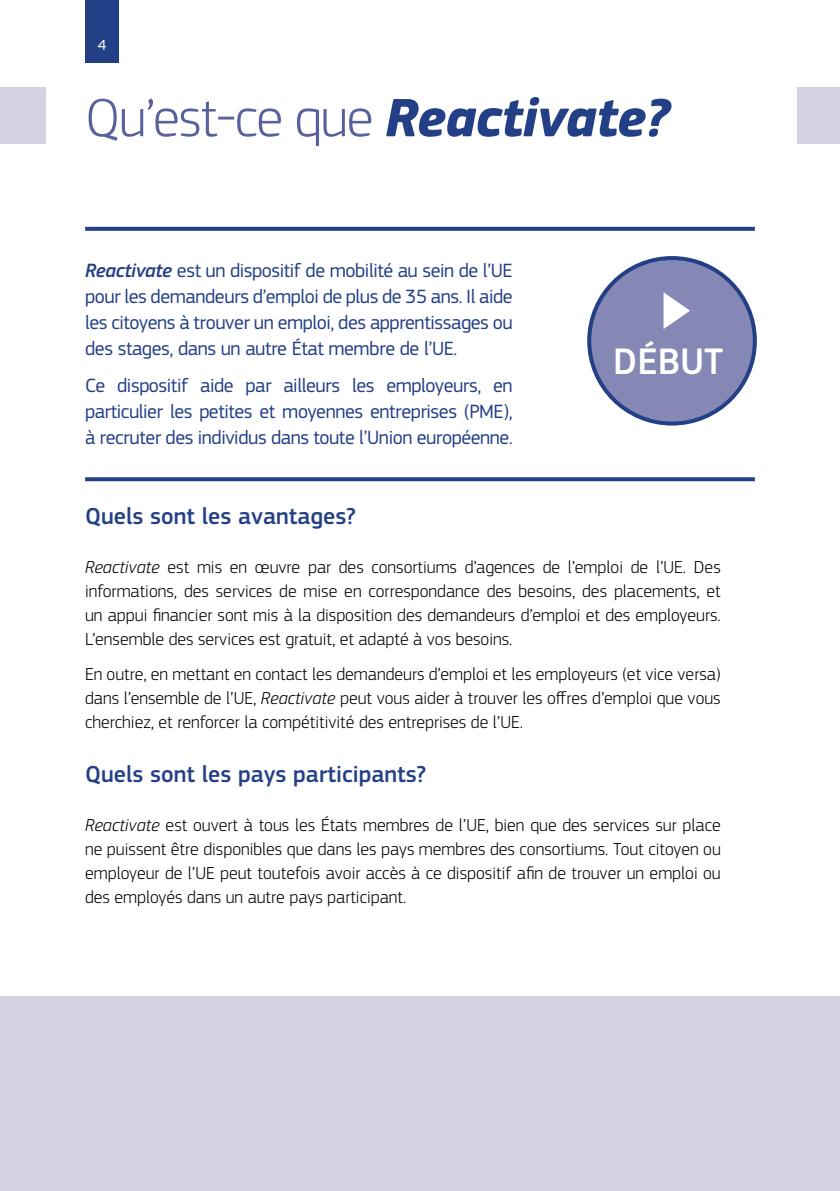
<style>
.page{position:relative;width:840px;height:1191px;background:#fff}
.page>*{position:absolute;margin:0;border:0;box-sizing:border-box;transform-origin:0 0}
.Heading__2{font:300 56px "EC Square Sans Pro";letter-spacing:-.025em;color:#58619c}
.t1{font:500 38.4px "EC Square Sans Pro";color:#fff}
.Secondary_Heading{font:500 24px "EC Square Sans Pro";color:#233f86}
.Body{font:20px/26px "EC Square Sans Pro";letter-spacing:-.02em;color:#233f86;text-align:justify}
.Body-2{font:300 18px/24px "EC Square Sans Pro";color:#000;text-align:justify}
.t2{font:15.4px "EC Square Sans Pro";color:#fff}
.s1{font-weight:700;font-style:italic;color:#233f86}
.s2{font-weight:500;font-style:italic}
.s3{font-style:italic}
</style>
<div class="page">
<div style="left:0;top:996px;width:839px;height:195px;background:#d3d2e3"></div>
<div style="left:797px;top:87px;width:42px;height:57px;background:#d3d2e3"></div>
<div style="left:0;top:87px;width:45px;height:57px;background:#d3d2e3"></div>
<div style="left:85px;top:0;width:34px;height:63px;background:#233f86"></div>
<div style="left:589px;top:258px;width:165px;height:165px;background:#8587b4;border-radius:50%"></div>
<div style="left:587px;top:256px;width:169px;height:169px;border:4px solid #233f86;border-radius:50%"></div>
<svg style="left:663px;top:292px;width:26px;height:37px"></svg>
<svg style="left:85px;top:477px;width:669px;height:4px;background:#304b8d"></svg>
<svg style="left:85px;top:227px;width:669px;height:4px;background:#2c478b"></svg>
<p class="t2" style="left:98px;top:36px;width:10px">4</p>
<h2 class="Heading__2" style="left:85px;top:85px;width:586px">Qu’est-ce que <span class="s1">Reactivate?</span></h2>
<p class="Body" style="left:85px;top:258px;width:429px"><span class="s2">Reactivate</span> est un dispositif de mobilité au sein de l’UE pour les demandeurs d’emploi de plus de 35 ans. Il aide les citoyens à trouver un emploi, des apprentissages ou des stages, dans un autre État membre de l’UE.</p>
<p class="Body" style="left:85px;top:373px;width:429px">Ce dispositif aide par ailleurs les employeurs, en particulier les petites et moyennes entreprises (PME), à recruter des individus dans toute l’Union européenne.</p>
<h3 class="Secondary_Heading" style="left:85px;top:502px;width:272px">Quels sont les avantages?</h3>
<p class="t1" style="left:612px;top:339px;width:112px">DÉBUT</p>
<p class="Body-2" style="left:85px;top:554px;width:636px"><span class="s3">Reactivate</span> est mis en œuvre par des consortiums d’agences de l’emploi de l’UE. Des informations, des services de mise en correspondance des besoins, des placements, et un appui financier sont mis à la disposition des demandeurs d’emploi et des employeurs.<br>L’ensemble des services est gratuit, et adapté à vos besoins.</p>
<p class="Body-2" style="left:85px;top:662px;width:637px">En outre, en mettant en contact les demandeurs d’emploi et les employeurs (et vice versa) dans l’ensemble de l’UE, <span class="s3">Reactivate</span> peut vous aider à trouver les offres d’emploi que vous cherchiez, et renforcer la compétitivité des entreprises de l’UE.</p>
<h3 class="Secondary_Heading" style="left:85px;top:760px;width:342px">Quels sont les pays participants?</h3>
<p class="Body-2" style="left:85px;top:813px;width:637px"><span class="s3">Reactivate</span> est ouvert à tous les États membres de l’UE, bien que des services sur place ne puissent être disponibles que dans les pays membres des consortiums. Tout citoyen ou employeur de l’UE peut toutefois avoir accès à ce dispositif afin de trouver un emploi ou des employés dans un autre pays participant.</p>
</div>
